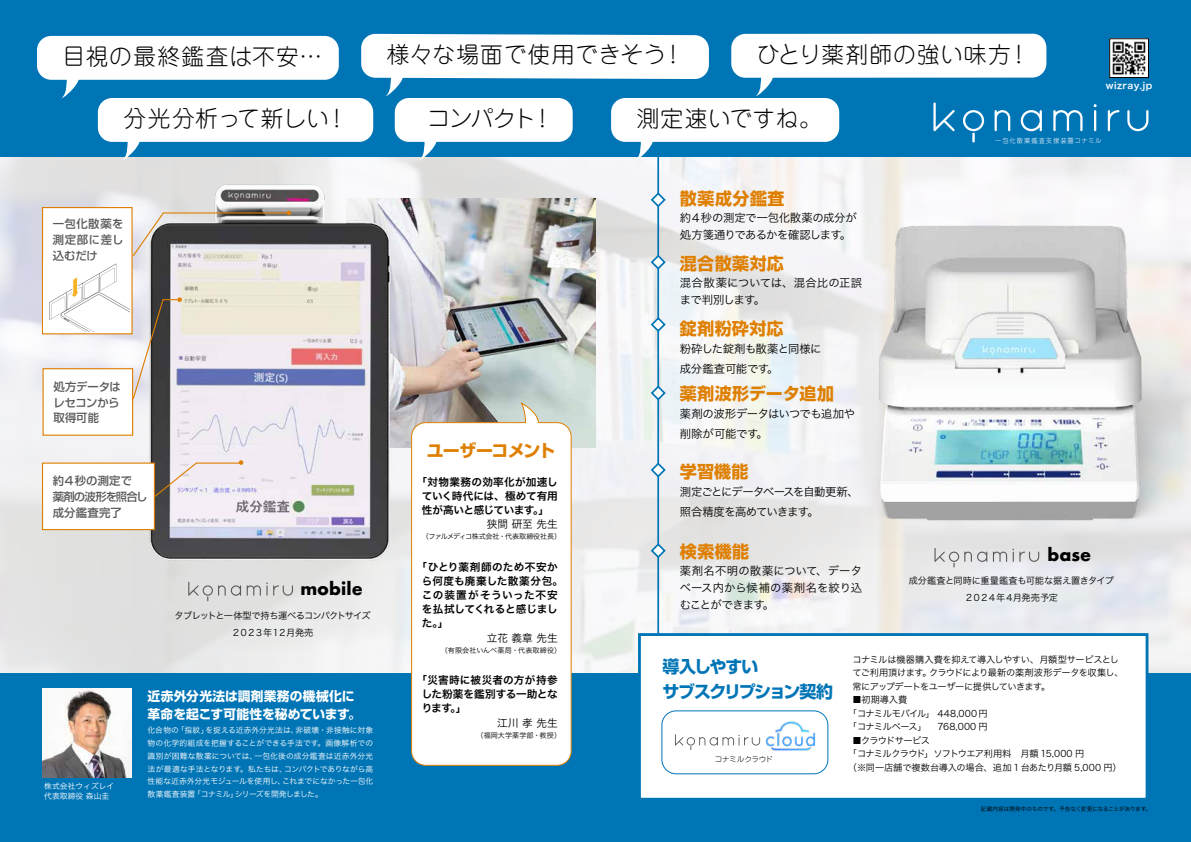
<style>
.page{position:relative;width:1191px;height:842px;background:#fff}
.page>*{position:absolute;margin:0;border:0;box-sizing:border-box;transform-origin:0 0}
.t1{font:300 22.7px "Jun 101 Pro";letter-spacing:.035em;color:#000}
.t2{font:700 17px "Shin Go Pro";letter-spacing:.01em;color:#df7f00}
.t3{font:700 17px/25.5px "Shin Go Pro";letter-spacing:-.085em;color:#0075b6}
.t4{font:700 17px "Futura";letter-spacing:.005em;color:#000}
.t5{font:700 17px "Shin Go Pro";letter-spacing:-.065em;color:#df7f00}
.t6{font:700 12.8px/18.4px "Shin Go Pro";letter-spacing:.005em;color:#fff}
.t7{font:11.3px/17px "Hira Kaku Pro W3";letter-spacing:-.03em;color:#000}
.t8{font:500 11.3px/15.6px "Shin Go Pro";color:#595757;text-align:justify}
.t9{font:11.3px/19.8px "Hira Kaku Pro W3";letter-spacing:-.07em;color:#000}
.t10{font:11.3px/17px "Hira Kaku Pro W3";letter-spacing:-.005em;color:#000}
.t11{font:500 11.3px/15.6px "Shin Go Pro";letter-spacing:-.02em;color:#595757}
.t12{font:10.6px/14.2px "Hira Kaku Pro W6";letter-spacing:.01em;color:#000;text-align:center}
.t13{font:10.6px/14.2px "Hira Kaku Pro W6";letter-spacing:.03em;color:#000}
.t14{font:10.6px "Hira Kaku Pro W3";letter-spacing:.005em;color:#000}
.t15{font:9.2px/13.5px "Hira Kaku Pro W3";letter-spacing:-.045em;color:#000}
.t16{font:9.2px/13.5px "Hira Kaku Pro W3";letter-spacing:-.02em;color:#000}
.t17{font:9.2px/17px "Hira Kaku Pro W3";letter-spacing:-.085em;color:#000;text-align:center}
.t18{font:9.2px "Hira Kaku Pro W6";letter-spacing:.055em;color:#fff}
.t19{font:7.8px/12.8px "Hira Kaku Pro W3";letter-spacing:-.005em;color:#fff;text-align:justify}
.t20{font:300 7.5px "Jun 101 Pro";letter-spacing:-.035em;color:#000}
.t21{font:7.1px "Hira Kaku Pro W3";color:#000}
.t22{font:7.1px "Hira Kaku Pro W3";letter-spacing:-.03em;color:#000}
.t23{font:300 6.3px "Jun 101 Pro";letter-spacing:.14em;color:#fff}
.t24{font:5.7px "Hira Kaku Pro W3";letter-spacing:-.02em;color:#000}
</style>
<div class="page">
<img style="left:0;top:157px;width:1191px;height:517px">
<hr style="left:657px;top:144px;width:2px;height:494px;background:#0075b6">
<img style="left:411px;top:199px;width:184px;height:248px">
<div style="left:0;top:0;width:1191px;height:157px;background:#0075b6"></div>
<div style="left:0;top:674px;width:1191px;height:168px;background:#0075b6"></div>
<img style="left:138px;top:180px;width:273px;height:394px">
<div style="left:98px;top:98px;width:275px;height:44px;background:#fff;border-radius:14px"></div>
<div style="left:638px;top:633px;width:510px;height:168px;background:#fff;border:3px solid #0075b6"></div>
<div style="left:661px;top:710px;width:167px;height:64px;border:1px solid #0075b6;border-radius:14px"></div>
<svg style="left:411px;top:403px;width:160px;height:362px"></svg>
<img style="left:815px;top:187px;width:376px;height:361px">
<svg style="left:649px;top:191px;width:18px;height:18px"></svg>
<svg style="left:649px;top:253px;width:18px;height:18px"></svg>
<svg style="left:649px;top:316px;width:18px;height:17px"></svg>
<svg style="left:649px;top:384px;width:18px;height:18px"></svg>
<svg style="left:649px;top:461px;width:18px;height:18px"></svg>
<svg style="left:649px;top:542px;width:18px;height:17px"></svg>
<svg style="left:933px;top:102px;width:21px;height:29px"></svg>
<svg style="left:994px;top:110px;width:16px;height:21px"></svg>
<svg style="left:1020px;top:110px;width:22px;height:21px"></svg>
<svg style="left:1053px;top:110px;width:29px;height:21px"></svg>
<svg style="left:1093px;top:104px;width:3px;height:27px"></svg>
<svg style="left:1107px;top:110px;width:12px;height:21px"></svg>
<svg style="left:1127px;top:110px;width:21px;height:21px"></svg>
<svg style="left:963px;top:110px;width:21px;height:32px"></svg>
<svg style="left:247px;top:582px;width:46px;height:14px"></svg>
<svg style="left:188px;top:582px;width:53px;height:19px"></svg>
<svg style="left:993px;top:549px;width:46px;height:13px"></svg>
<svg style="left:934px;top:548px;width:53px;height:19px"></svg>
<div style="left:37px;top:36px;width:302px;height:44px;background:#fff;border-radius:14px"></div>
<svg style="left:58px;top:79px;width:21px;height:19px"></svg>
<svg style="left:119px;top:141px;width:21px;height:23px"></svg>
<div style="left:611px;top:98px;width:228px;height:44px;background:#fff;border-radius:14px"></div>
<svg style="left:632px;top:141px;width:21px;height:23px"></svg>
<div style="left:395px;top:98px;width:177px;height:44px;background:#fff;border-radius:14px"></div>
<svg style="left:416px;top:141px;width:21px;height:23px"></svg>
<svg style="left:361px;top:34px;width:348px;height:66px"></svg>
<div style="left:731px;top:34px;width:315px;height:44px;background:#fff;border-radius:14px"></div>
<svg style="left:752px;top:77px;width:21px;height:19px"></svg>
<svg style="left:41px;top:460px;width:202px;height:71px"></svg>
<svg style="left:675px;top:734px;width:85px;height:16px"></svg>
<img style="left:765px;top:721px;width:51px;height:30px">
<img style="left:1111px;top:41px;width:35px;height:35px">
<div style="left:1109px;top:39px;width:39px;height:39px;border:1px solid #000"></div>
<svg style="left:41px;top:206px;width:250px;height:230px"></svg>
<img style="left:43px;top:688px;width:89px;height:90px">
<h1 class="t1" style="left:63px;top:39px;width:261px">目視の最終鑑査は不安…</h1>
<h1 class="t1" style="left:387px;top:36px;width:299px">様々な場面で使用できそう！</h1>
<h1 class="t1" style="left:757px;top:36px;width:275px">ひとり薬剤師の強い味方！</h1>
<h1 class="t1" style="left:123px;top:101px;width:226px">分光分析って新しい！</h1>
<h1 class="t1" style="left:427px;top:101px;width:128px">コンパクト！</h1>
<h1 class="t1" style="left:636px;top:101px;width:187px">測定速いですね。</h1>
<p class="t18" style="left:1105px;top:77px;width:48px">wizray.jp</p>
<p class="t23" style="left:995px;top:135px;width:108px">一包化散薬鑑査支援装置コナミル</p>
<h2 class="t2" style="left:680px;top:185px;width:106px">散薬成分鑑査</h2>
<h3 class="t7" style="left:680px;top:209px;width:178px">約４秒の測定で一包化散薬の成分が処方箋通りであるかを確認します。</h3>
<h2 class="t2" style="left:680px;top:250px;width:105px">混合散薬対応</h2>
<h3 class="t10" style="left:680px;top:274px;width:184px">混合散薬については、混合比の正誤まで判別します。</h3>
<h2 class="t2" style="left:680px;top:315px;width:105px">錠剤粉砕対応</h2>
<h3 class="t7" style="left:680px;top:338px;width:143px;line-height:19.8px">粉砕した錠剤も散薬と同様に成分鑑査可能です。</h3>
<h2 class="t2" style="left:680px;top:380px;width:156px">薬剤波形データ追加</h2>
<h3 class="t7" style="left:680px;top:403px;width:177px;line-height:19.8px">薬剤の波形データはいつでも追加や削除が可能です。</h3>
<h2 class="t2" style="left:680px;top:458px;width:70px">学習機能</h2>
<h3 class="t9" style="left:680px;top:481px;width:180px">測定ごとにデータベースを自動更新、照合精度を高めていきます。</h3>
<h2 class="t2" style="left:680px;top:538px;width:71px">検索機能</h2>
<h3 class="t7" style="left:680px;top:562px;width:184px;text-align:justify">薬剤名不明の散薬について、データベース内から候補の薬剤名を絞り込むことができます。</h3>
<h3 class="t8" style="left:53px;top:215px;width:72px">一包化散薬を測定部に差し込むだけ</h3>
<h3 class="t8" style="left:53px;top:377px;width:69px">処方データはレセコンから取得可能</h3>
<h2 class="t5" style="left:427px;top:437px;width:130px">ユーザーコメント</h2>
<h3 class="t11" style="left:53px;top:472px;width:96px">約４秒の測定で<br>薬剤の波形を照合し成分鑑査完了</h3>
<h3 class="t12" style="left:416px;top:474px;width:143px">「対物業務の効率化が加速していく時代には、極めて有用性が高いと感じています。」</h3>
<h3 class="t14" style="left:487px;top:515px;width:72px">狭間 研至 先生</h3>
<p class="t22" style="left:422px;top:530px;width:141px">（ファルメディコ株式会社・代表取締役社長）</p>
<h3 class="t13" style="left:422px;top:559px;width:143px;text-indent:-5px">「ひとり薬剤師のため不安から何度も廃棄した散薬分包。この装置がそういった不安を払拭してくれると感じました。」</h3>
<h3 class="t14" style="left:487px;top:628px;width:72px">立花 義章 先生</h3>
<p class="t21" style="left:441px;top:644px;width:122px">（有限会社いんべ薬局・代表取締役）</p>
<h3 class="t12" style="left:422px;top:672px;width:137px;text-align:justify;text-indent:-5px">「災害時に被災者の方が持参した粉薬を鑑別する一助となります。」</h3>
<h3 class="t14" style="left:497px;top:713px;width:62px">江川 孝 先生</h3>
<p class="t21" style="left:476px;top:729px;width:86px">（福岡大学薬学部・教授）</p>
<h2 class="t4" style="left:1047px;top:544px;width:45px">base</h2>
<h2 class="t4" style="left:300px;top:577px;width:64px">mobile</h2>
<p class="t15" style="left:908px;top:572px;width:207px;line-height:17px;text-align:center">成分鑑査と同時に重量鑑査も可能な据え置きタイプ<br>２０２４年４月発売予定</p>
<p class="t17" style="left:174px;top:607px;width:198px">タブレットと一体型で持ち運べるコンパクトサイズ<br>２０２３年１２月発売</p>
<p class="t15" style="left:852px;top:652px;width:273px">コナミルは機器購入費を抑えて導入しやすい、月額型サービスとしてご利用頂けます。クラウドにより最新の薬剤波形データを収集し、常にアップデートをユーザーに提供していきます。</p>
<p class="t16" style="left:847px;top:692px;width:141px;text-indent:5px">■初期導入費<br>「コナミルモバイル」 448,000円「コナミルベース」 768,000 円</p>
<p class="t15" style="left:847px;top:733px;width:275px;text-indent:5px">■クラウドサービス<br>「コナミルクラウド」ソフトウエア利用料　月額 15,000 円<br>（※同一店舗で複数台導入の場合、追加 1台あたり月額 5,000 円）</p>
<h2 class="t3" style="left:662px;top:652px;width:172px">導入しやすい<br>サブスクリプション契約</h2>
<h3 class="t6" style="left:148px;top:685px;width:215px">近赤外分光法は調剤業務の機械化に革命を起こす可能性を秘めています。</h3>
<p class="t19" style="left:148px;top:723px;width:227px">化合物の「指紋」を捉える近赤外分光法は、非破壊・非接触に対象物の化学的組成を把握することができる手法です。画像解析での識別が困難な散薬については、一包化後の成分鑑査は近赤外分光法が最適な手法となります。私たちは、コンパクトでありながら高性能な近赤外分光モジュールを使用し、これまでになかった一包化散薬鑑査装置「コナミル」シリーズを開発しました。</p>
<p class="t20" style="left:714px;top:753px;width:60px">コナミルクラウド</p>
<p class="t19" style="left:44px;top:780px;width:72px;line-height:9.9px">株式会社ウィズレイ代表取締役 森山圭</p>
<p class="t24" style="left:981px;top:804px;width:172px">記載内容は開発中のものです。予告なく変更になることがあります。</p>
</div>
